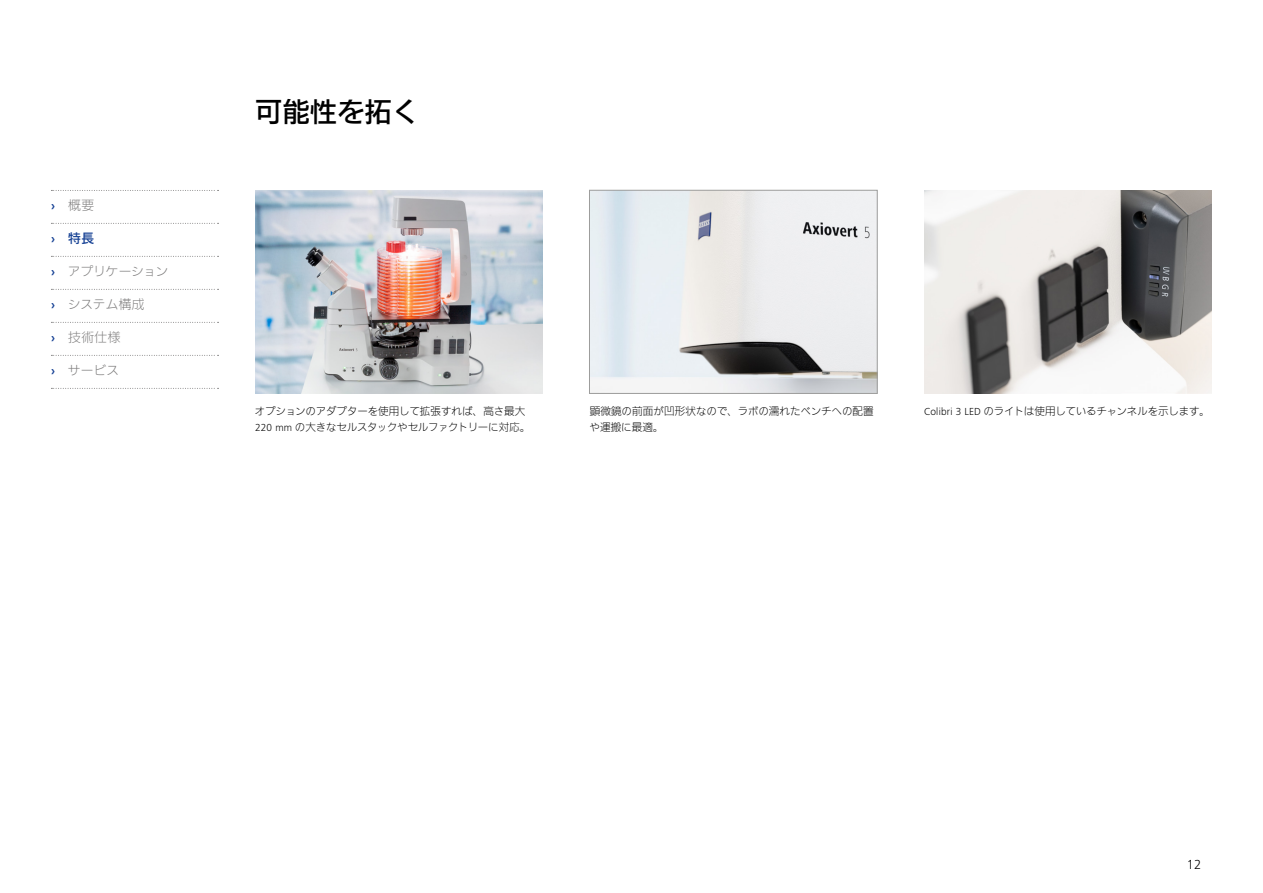
<style>
.page{position:relative;width:1263px;height:893px;background:#fff}
.page>*{position:absolute;margin:0;border:0;box-sizing:border-box;transform-origin:0 0}
.t1{font:500 27px "Iwa N Go Pro";letter-spacing:.015em;color:#000}
.t2{font:300 13.5px "ZEISS Frutiger Next W1 G";color:#000}
.t3{font:300 12.75px "Iwa N Go Pro";letter-spacing:-.005em;color:#7c7b7b}
.t4{font:500 12.75px "Iwa N Go Pro";color:#164194}
.t5{font:300 10.5px/16.5px "Iwa N Go Pro";letter-spacing:-.015em;color:#000}
.s1{font-family:"ZEISS Frutiger Next W1 G";font-weight:700;color:#164194}
.s2{font-family:"ZEISS Frutiger Next W1 G";font-weight:700}
.s3{font-family:"ZEISS Frutiger Next W1 G"}
</style>
<div class="page">
<img style="left:924px;top:190px;width:288px;height:203px">
<img style="left:255px;top:190px;width:288px;height:203px">
<img style="left:591px;top:192px;width:284px;height:200px">
<div style="left:589px;top:190px;width:288px;height:204px;border:1px solid #9d9d9c"></div>
<svg style="left:51px;top:190px;width:168px;height:1px"></svg>
<svg style="left:51px;top:223px;width:168px;height:1px"></svg>
<svg style="left:51px;top:256px;width:168px;height:1px"></svg>
<svg style="left:51px;top:289px;width:168px;height:1px"></svg>
<svg style="left:51px;top:322px;width:168px;height:1px"></svg>
<svg style="left:51px;top:355px;width:168px;height:1px"></svg>
<svg style="left:51px;top:388px;width:168px;height:1px"></svg>
<p class="t3" style="left:51px;top:196px;width:45px"><span class="s1">›</span> 概要</p>
<p class="t4" style="left:51px;top:229px;width:45px"><span class="s2">›</span> 特長</p>
<p class="t3" style="left:51px;top:262px;width:119px"><span class="s1">›</span> アプリケーション</p>
<p class="t3" style="left:51px;top:295px;width:95px"><span class="s1">›</span> システム構成</p>
<p class="t3" style="left:51px;top:328px;width:71px"><span class="s1">›</span> 技術仕様</p>
<p class="t3" style="left:51px;top:361px;width:70px"><span class="s1">›</span> サービス</p>
<h1 class="t1" style="left:255px;top:91px;width:165px">可能性を拓く</h1>
<p class="t5" style="left:255px;top:402px;width:277px">オプションのアダプターを使用して拡張すれば、高さ最大<br><span class="s3">220 mm</span> の大きなセルスタックやセルファクトリーに対応。</p>
<p class="t5" style="left:589px;top:402px;width:286px">顕微鏡の前面が凹形状なので、ラボの濡れたベンチへの配置や運搬に最適。</p>
<p class="t5" style="left:924px;top:402px;width:287px"><span class="s3">Colibri 3 LED</span> のライトは使用しているチャンネルを示します。</p>
<p class="t2" style="left:1187px;top:855px;width:16px">12</p>
</div>
